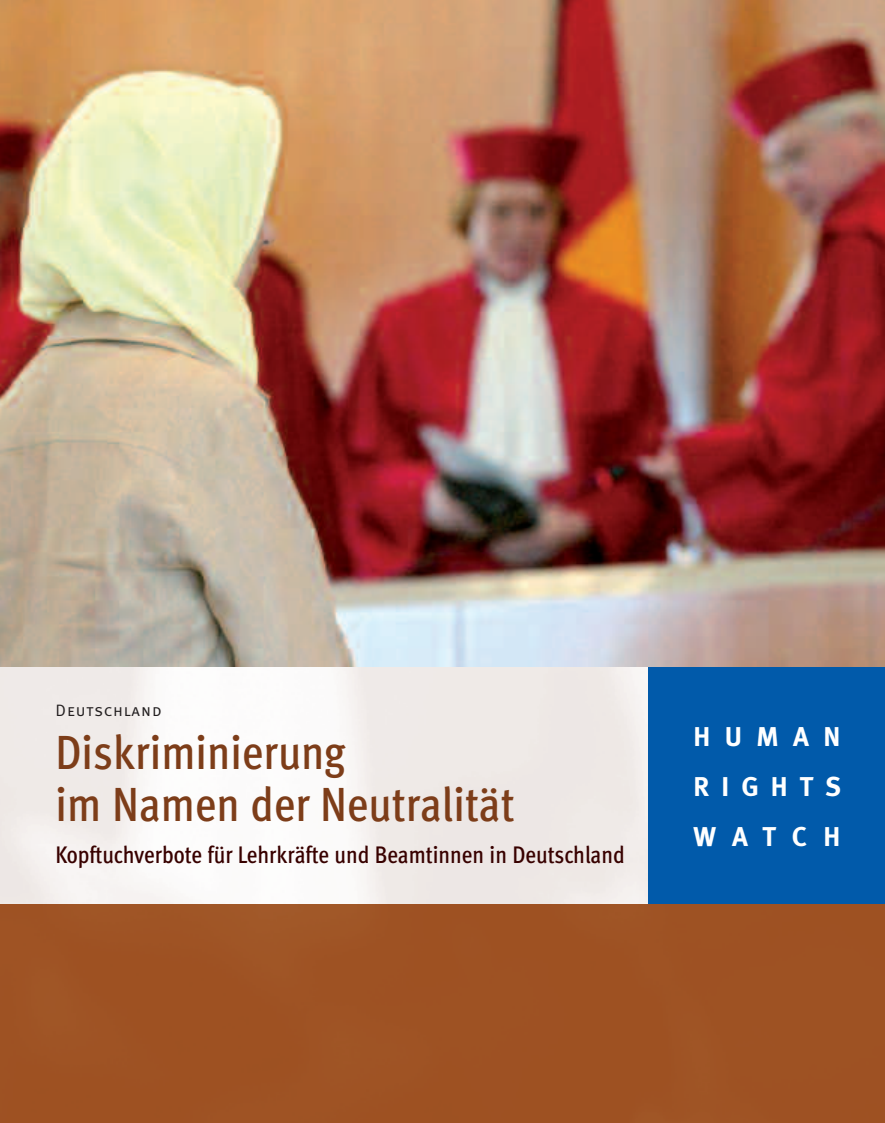
<style>
.page{position:relative;width:885px;height:1123px;background:#fff}
.page>*{position:absolute;margin:0;border:0;box-sizing:border-box;transform-origin:0 0}
.t1{font:500 48px/52.5px "Meta Cond";color:#7d3d19}
.t2{font:700 27.15px/49.8px "Meta";letter-spacing:.53em;color:#fff;text-align:justify}
.t3{font:500 24px "Meta Cond";color:#380100}
.t4{font:16.5px "Meta Normal Caps";letter-spacing:.055em;color:#231f20}
</style>
<div class="page">
<div style="left:0;top:904px;width:884px;height:219px;background:#9e5223"></div>
<img style="left:0;top:0;width:884px;height:668px">
<div style="left:648px;top:668px;width:236px;height:236px;background:#015aaa"></div>
<p class="t4" style="left:56px;top:704px;width:108px">Deutschland</p>
<h1 class="t1" style="left:56px;top:729px;width:460px">Diskriminierung<br>im Namen der Neutralität</h1>
<p class="t3" style="left:56px;top:845px;width:571px">Kopftuchverbote für Lehrkräfte und Beamtinnen in Deutschland</p>
<p class="t2" style="left:693px;top:714px;width:149px">HUMAN RIGHTS WATCH</p>
</div>
